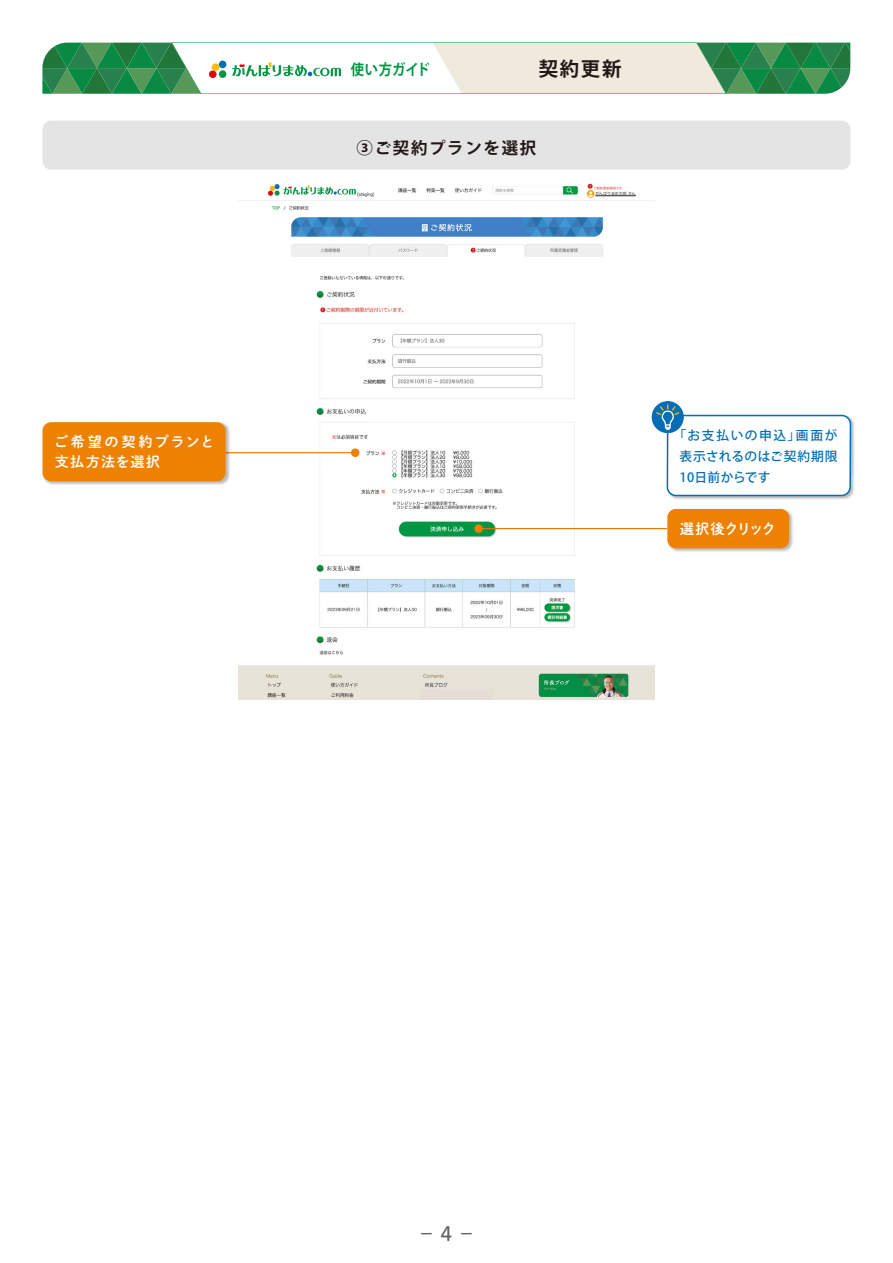
<style>
.page{position:relative;width:893px;height:1263px;background:#fff}
.page>*{position:absolute;margin:0;border:0;box-sizing:border-box;transform-origin:0 0}
.t1{font:700 19.5px "Koz Go Pr 6 N";color:#231815}
.t2{font:19.5px "Hiragino UD Sans R Std N W5";color:#656464}
.t3{font:700 16.5px "Koz Go Pr 6 N";letter-spacing:.1em;color:#231815}
.t4{font:700 15px "Koz Go Pr 6 N";color:#009744;scale:.89 1}
.t5{font:14.25px/19.5px "Shuei M Go Std B";letter-spacing:.08em;color:#fff}
.t6{font:14.25px "Shuei M Go Std B";letter-spacing:-.065em;color:#fff}
.t7{font:500 12.75px/21px "Koz Go Pr 6 N";letter-spacing:.06em;color:#036eb6;text-align:justify}
.t8{font:3.9px "Hira Maru Std N W4";color:#323333}
</style>
<div class="page">
<img style="left:238px;top:183px;width:416px;height:516px">
<div style="left:421px;top:689px;width:72px;height:10px;background:#e4ded7"></div>
<div style="left:595px;top:191px;width:42px;height:6px;background:#fff"></div>
<hr style="left:596px;top:195px;width:40px;height:1px;background:#323333">
<svg style="left:42px;top:42px;width:808px;height:52px"></svg>
<div style="left:209px;top:70px;width:8px;height:8px;background:#e40012;border-radius:50%"></div>
<div style="left:212px;top:63px;width:7px;height:8px;background:#f8bd00;border-radius:50%"></div>
<div style="left:219px;top:61px;width:7px;height:7px;background:#036eb6;border-radius:50%"></div>
<div style="left:219px;top:70px;width:7px;height:8px;background:#009744;border-radius:50%"></div>
<hr style="left:479px;top:528px;width:188px;height:1px;background:#e57600">
<div style="left:474px;top:524px;width:9px;height:9px;background:#ee8100;border-radius:50%"></div>
<img style="left:666px;top:508px;width:127px;height:44px">
<div style="left:667px;top:509px;width:122px;height:39px;background:#ee8100"></div>
<img style="left:666px;top:414px;width:189px;height:86px">
<div style="left:667px;top:416px;width:183px;height:79px;background:#fff;border-radius:9px"></div>
<div style="left:667px;top:415px;width:184px;height:81px;border:2px solid #036eb6;border-radius:9px"></div>
<svg style="left:652px;top:401px;width:32px;height:32px"></svg>
<svg style="left:655px;top:405px;width:25px;height:26px"></svg>
<hr style="left:224px;top:452px;width:131px;height:1px;background:#e57600">
<div style="left:351px;top:448px;width:8px;height:9px;background:#ee8100;border-radius:50%"></div>
<img style="left:42px;top:424px;width:189px;height:61px">
<div style="left:43px;top:422px;width:183px;height:59px;background:#ee8100"></div>
<div style="left:43px;top:121px;width:807px;height:49px;background:#e4e4e5;border-radius:9px"></div>
<p class="t5" style="left:54px;top:432px;width:162px">ご希望の契約プランと支払方法を選択</p>
<p class="t4" style="left:351px;top:61px;width:90px">使い方ガイド</p>
<h1 class="t1" style="left:539px;top:58px;width:84px">契約更新</h1>
<p class="t3" style="left:357px;top:139px;width:181px">③ご契約プランを選択</p>
<p class="t8" style="left:595px;top:191px;width:42px">がんばりまめ太郎 さん</p>
<p class="t7" style="left:679px;top:425px;width:160px;text-indent:-6px">「お支払いの申込」画面が表示されるのはご契約期限10日前からです</p>
<p class="t6" style="left:680px;top:518px;width:98px">選択後クリック</p>
<h1 class="t2" style="left:417px;top:1219px;width:61px">－ 4 －</h1>
</div>
